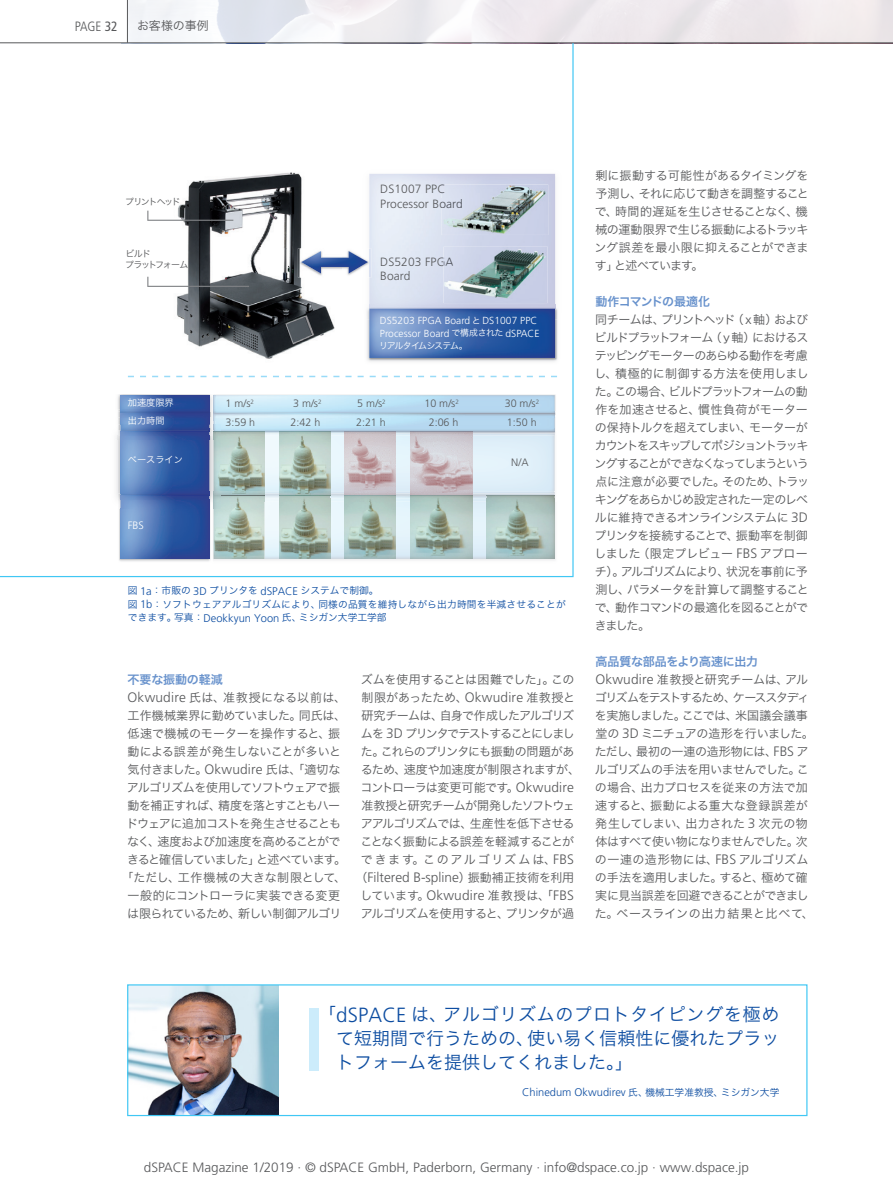
<style>
.page{position:relative;width:893px;height:1188px;background:#fff}
.page>*{position:absolute;margin:0;border:0;box-sizing:border-box;transform-origin:0 0}
.HL_14_18_light_c100m{font:18px/24px "Hira Kaku Pro W3";color:#0d4da1;text-align:justify}
.copy_9_12_light_80k{font:300 13.65px "Frutiger LT Pro";color:#57585a}
.t1{font:300 13.5px "Frutiger LT Pro";color:#57585a}
.t2{font:300 condensed 13.5px "Frutiger LT Pro";color:#57585a}
.copy_9_12_light_80k-2{font:12px/18px "Hira Kaku Pro W3";letter-spacing:-.04em;color:#57585a}
.t3{font:300 12px/14.4px "Frutiger LT Pro";letter-spacing:.01em;color:#57585a}
.HL_9_12_bold_60-35-0{font:12px "Hira Kaku Pro W6";letter-spacing:-.02em;color:#6892cc}
.HL_9_12_bold_60-35-0-2{font:12px "Hira Kaku Pro W6";letter-spacing:-.05em;color:#6892cc}
.J_Heder_Left{font:12px "Hira Kaku Pro W3";letter-spacing:-.015em;color:#57585a}
.AUTOR_7_5_13_lg_it{font:300 11.1px "Frutiger LT Pro";color:#0d4da1}
.t4{font:300 10.65px "Frutiger LT Pro";color:#57585a}
.t5{font:300 10.65px "Frutiger LT Pro";color:#fff}
.t6{font:300 10.2px/12.6px "Frutiger LT Pro";letter-spacing:.005em;color:#fff}
.BU_7_5_9_light_itali{font:9.75px/13.5px "Hira Kaku Pro W3";letter-spacing:.015em;color:#0d4da1}
.t7{font:9.15px "Hira Kaku Pro W3 90 msp RKSJ H";color:#fff}
.t8{font:9px "Hira Kaku Pro W3 90 msp RKSJ H";letter-spacing:-.125em;color:#fff}
.t9{font:9px/10.8px "Hira Kaku Pro W3 90 msp RKSJ H";letter-spacing:-.135em;color:#57585a}
.t10{font:9px "Hira Kaku Pro W3 90 msp RKSJ H";letter-spacing:-.155em;color:#57585a}
.s1{font-weight:400}
.s2{color:#4b4e56}
.s3{color:#4c4f56}
.s4{color:#494c54}
.s5{font-family:"Hira Kaku Pro W3 90 msp RKSJ H";font-weight:400;font-size:9px}
.s6{font-family:"Frutiger LT Pro";font-weight:300;font-size:11.1px}
.s7{font-family:"Frutiger LT Pro";font-weight:300;font-size:13.65px}
.s8{font-family:"Hira Kaku Pro W3";font-weight:400;font-size:12px}
.s9{font-family:"Frutiger LT Pro";font-weight:300;font-size:20.55px}
.s10{font-family:"Hira Kaku Pro W3";font-weight:400;font-size:9.75px}
</style>
<div class="page">
<svg style="left:128px;top:0;width:765px;height:43px;fill:#efeaee"></svg>
<hr style="left:127px;top:0;width:1px;height:43px;background:#57585a">
<hr style="left:0;top:43px;width:893px;height:1px;background:#57585a">
<img style="left:129px;top:986px;width:149px;height:128px">
<div style="left:127px;top:984px;width:680px;height:132px;border:1px solid #40c7f4"></div>
<div style="left:309px;top:1008px;width:10px;height:62px;background:#ccecfb"></div>
<svg style="left:0;top:42px;width:574px;height:536px"></svg>
<svg style="left:128px;top:376px;width:429px;height:1px"></svg>
<img style="left:166px;top:163px;width:176px;height:203px">
<img style="left:361px;top:168px;width:202px;height:152px">
<img style="left:369px;top:174px;width:186px;height:131px">
<img style="left:381px;top:185px;width:60px;height:8px">
<img style="left:381px;top:199px;width:60px;height:9px">
<img style="left:381px;top:257px;width:62px;height:9px">
<img style="left:364px;top:305px;width:196px;height:60px">
<img style="left:368px;top:308px;width:190px;height:53px">
<img style="left:298px;top:248px;width:73px;height:30px">
<img style="left:299px;top:250px;width:2px;height:26px">
<svg style="left:301px;top:250px;width:69px;height:26px"></svg>
<img style="left:301px;top:251px;width:67px;height:23px">
<div style="left:132px;top:218px;width:49px;height:12px;background:#fff"></div>
<img style="left:441px;top:184px;width:107px;height:51px">
<svg style="left:441px;top:185px;width:3px;height:8px"></svg>
<img style="left:443px;top:247px;width:105px;height:56px">
<svg style="left:444px;top:257px;width:9px;height:9px"></svg>
<svg style="left:147px;top:211px;width:86px;height:10px"></svg>
<svg style="left:147px;top:277px;width:102px;height:10px"></svg>
<img style="left:115px;top:394px;width:3px;height:16px">
<img style="left:118px;top:394px;width:91px;height:18px">
<img style="left:120px;top:395px;width:89px;height:114px">
<svg style="left:115px;top:410px;width:3px;height:14px"></svg>
<img style="left:118px;top:412px;width:91px;height:24px">
<img style="left:111px;top:424px;width:7px;height:85px">
<img style="left:115px;top:424px;width:3px;height:15px">
<img style="left:118px;top:439px;width:2px;height:54px">
<svg style="left:118px;top:430px;width:2px;height:9px"></svg>
<img style="left:120px;top:432px;width:89px;height:1px">
<img style="left:118px;top:509px;width:91px;height:54px">
<img style="left:119px;top:509px;width:90px;height:53px">
<svg style="left:118px;top:493px;width:2px;height:16px"></svg>
<img style="left:220px;top:394px;width:335px;height:1px">
<img style="left:220px;top:395px;width:335px;height:34px">
<img style="left:209px;top:439px;width:5px;height:53px">
<img style="left:557px;top:429px;width:1px;height:63px">
<img style="left:220px;top:429px;width:335px;height:6px">
<img style="left:214px;top:435px;width:343px;height:57px">
<svg style="left:555px;top:394px;width:2px;height:41px"></svg>
<img style="left:209px;top:502px;width:349px;height:63px">
<img style="left:209px;top:509px;width:1px;height:50px">
<img style="left:220px;top:492px;width:335px;height:3px">
<img style="left:213px;top:502px;width:344px;height:60px">
<svg style="left:555px;top:492px;width:3px;height:10px"></svg>
<img style="left:265px;top:498px;width:222px;height:61px">
<img style="left:220px;top:495px;width:267px;height:3px">
<img style="left:220px;top:432px;width:44px;height:1px">
<svg style="left:209px;top:394px;width:11px;height:45px"></svg>
<img style="left:279px;top:432px;width:51px;height:127px">
<img style="left:345px;top:432px;width:51px;height:127px">
<img style="left:410px;top:432px;width:62px;height:127px">
<img style="left:214px;top:502px;width:50px;height:57px">
<img style="left:220px;top:496px;width:44px;height:6px">
<svg style="left:209px;top:492px;width:11px;height:17px"></svg>
<img style="left:487px;top:495px;width:68px;height:64px">
<p class="t2" style="left:75px;top:18px;width:44px">PAGE <span class="s1">32</span></p>
<p class="J_Heder_Left" style="left:137px;top:15px;width:73px">お客様の事例</p>
<p class="t10" style="left:125px;top:194px;width:57px">プリントヘッド</p>
<p class="t9" style="left:125px;top:248px;width:65px">ビルド<br>プラットフォーム</p>
<p class="t3" style="left:380px;top:182px;width:84px">DS1007 PP<span class="s2">C<br></span>Processor B<span class="s3">o</span><span class="s2">ard</span></p>
<p class="t3" style="left:380px;top:254px;width:75px">DS5203 FP<span class="s4">GA<br></span>Board</p>
<p class="t6" style="left:380px;top:314px;width:161px">DS5203 FPGA Board <span class="s5">と</span> DS1007 PPC<br>Processor Board <span class="s5">で構成された</span> dSPACE</p>
<p class="t8" style="left:379px;top:338px;width:90px">リアルタイムシステム。</p>
<p class="t7" style="left:128px;top:395px;width:47px">加速度限界</p>
<p class="t4" style="left:225px;top:398px;width:30px">1 m/s<sup>2</sup></p>
<p class="t4" style="left:293px;top:398px;width:30px">3 m/s<sup>2</sup></p>
<p class="t4" style="left:357px;top:398px;width:30px">5 m/s<sup>2</sup></p>
<p class="t4" style="left:424px;top:398px;width:36px">10 m/s<sup>2</sup></p>
<p class="t4" style="left:505px;top:398px;width:36px">30 m/s<sup>2</sup></p>
<p class="t7" style="left:128px;top:413px;width:38px">出力時間</p>
<p class="t7" style="left:128px;top:452px;width:57px">ベースライン</p>
<p class="t4" style="left:225px;top:416px;width:31px">3:59 h</p>
<p class="t4" style="left:290px;top:416px;width:31px">2:42 h</p>
<p class="t4" style="left:356px;top:416px;width:31px">2:21 h</p>
<p class="t4" style="left:429px;top:416px;width:31px">2:06 h</p>
<p class="t4" style="left:507px;top:416px;width:31px">1:50 h</p>
<p class="t4" style="left:511px;top:456px;width:19px">N/A</p>
<p class="t5" style="left:128px;top:519px;width:18px">FBS</p>
<p class="BU_7_5_9_light_itali" style="left:128px;top:583px;width:252px">図 <span class="s6">1a</span>：市販の <span class="s6">3D</span> プリンタを <span class="s6">dSPACE</span> システムで制御。</p>
<p class="BU_7_5_9_light_itali" style="left:128px;top:597px;width:439px">図 <span class="s6">1b</span>：ソフトウェアアルゴリズムにより、同様の品質を維持しながら出力時間を半減させることができます。写真：<span class="s6">Deokkyun Yoon</span> 氏、ミシガン大学工学部</p>
<p class="HL_9_12_bold_60-35-0" style="left:128px;top:669px;width:97px">不要な振動の軽減</p>
<p class="copy_9_12_light_80k-2" style="left:122px;top:688px;width:226px;text-align:center"><span class="s7">Okwudire</span> 氏は、准教授になる以前は、工作機械業界に勤めていました。同氏は、低速で機械のモーターを操作すると、振動による誤差が発生しないことが多いと気付きました。<span class="s7">Okwudire</span> 氏は、「適切なアルゴリズムを使用してソフトウェアで振動を補正すれば、精度を落とすこともハードウェアに追加コストを発生させることもなく、速度および加速度を高めることができると確信していました」と述べています。「ただし、工作機械の大きな制限として、一般的にコントローラに実装できる変更は限られているため、新しい制御アルゴリ</p>
<p class="copy_9_12_light_80k-2" style="left:360px;top:670px;width:221px">ズムを使用することは困難でした」。この制限があったため、<span class="s7">Okwudire</span> 准教授と研究チームは、自身で作成したアルゴリズムを <span class="s7">3D</span> プリンタでテストすることにしました。これらのプリンタにも振動の問題があるため、速度や加速度が制限されますが、コントローラは変更可能です。<span class="s7">Okwudire</span>准教授と研究チームが開発したソフトウェアアルゴリズムでは、生産性を低下させることなく振動による誤差を軽減することができます。このアルゴリズムは、<span class="s7">FBS</span></p>
<p class="copy_9_12_light_80k" style="left:355px;top:870px;width:220px"><span class="s8">（</span>Filtered B-spline<span class="s8">）振動補正技術を利用</span></p>
<p class="copy_9_12_light_80k-2" style="left:361px;top:886px;width:215px">しています。<span class="s7">Okwudire</span> 准教授は、「<span class="s7">FBS</span>アルゴリズムを使用すると、プリンタが過</p>
<p class="copy_9_12_light_80k-2" style="left:594px;top:166px;width:216px;text-align:justify">剰に振動する可能性があるタイミングを予測し、それに応じて動きを調整することで、時間的遅延を生じさせることなく、機械の運動限界で生じる振動によるトラッキング誤差を最小限に抑えることができます」と述べています。</p>
<p class="HL_9_12_bold_60-35-0-2" style="left:595px;top:291px;width:116px">動作コマンドの最適化</p>
<p class="copy_9_12_light_80k-2" style="left:594px;top:310px;width:216px;text-align:justify">同チームは、プリントヘッド（ｘ軸）およびビルドプラットフォーム（ｙ軸）におけるステッピングモーターのあらゆる動作を考慮し、積極的に制御する方法を使用しました。この場合、ビルドプラットフォームの動作を加速させると、慣性負荷がモーターの保持トルクを超えてしまい、モーターがカウントをスキップしてポジショントラッキングすることができなくなってしまうという点に注意が必要でした。そのため、トラッキングをあらかじめ設定された一定のレベルに維持できるオンラインシステムに <span class="s7">3D</span>プリンタを接続することで、振動率を制御しました（限定プレビュー <span class="s7">FBS</span> アプローチ）。アルゴリズムにより、状況を事前に予測し、パラメータを計算して調整することで、動作コマンドの最適化を図ることができました。</p>
<p class="HL_9_12_bold_60-35-0" style="left:595px;top:651px;width:164px">高品質な部品をより高速に出力</p>
<p class="copy_9_12_light_80k-2" style="left:595px;top:670px;width:221px"><span class="s7">Okwudire</span> 准教授と研究チームは、アルゴリズムをテストするため、ケーススタディを実施しました。ここでは、米国議会議事堂の <span class="s7">3D</span> ミニチュアの造形を行いました。ただし、最初の一連の造形物には、<span class="s7">FBS</span> アルゴリズムの手法を用いませんでした。この場合、出力プロセスを従来の方法で加速すると、振動による重大な登録誤差が発生してしまい、出力された <span class="s7">3</span> 次元の物体はすべて使い物になりませんでした。次の一連の造形物には、<span class="s7">FBS</span> アルゴリズムの手法を適用しました。すると、極めて確実に見当誤差を回避できることができました。ベースラインの出力結果と比べて、</p>
<p class="HL_14_18_light_c100m" style="left:336px;top:1001px;width:445px;text-indent:-18px">「<span class="s9">dSPACE</span> は、アルゴリズムのプロトタイピングを極めて短期間で行うための、使い易く信頼性に優れたプラットフォームを提供してくれました。」</p>
<p class="AUTOR_7_5_13_lg_it" style="left:522px;top:1086px;width:259px">Chinedum Okwudirev <span class="s10">氏、機械工学准教授、ミシガン大学</span></p>
<p class="t1" style="left:144px;top:1159px;width:607px">dSPACE Magazine 1/2019 · © dSPACE GmbH, Paderborn, Germany · info@dspace.co.jp · www.dspace.jp</p>
</div>
